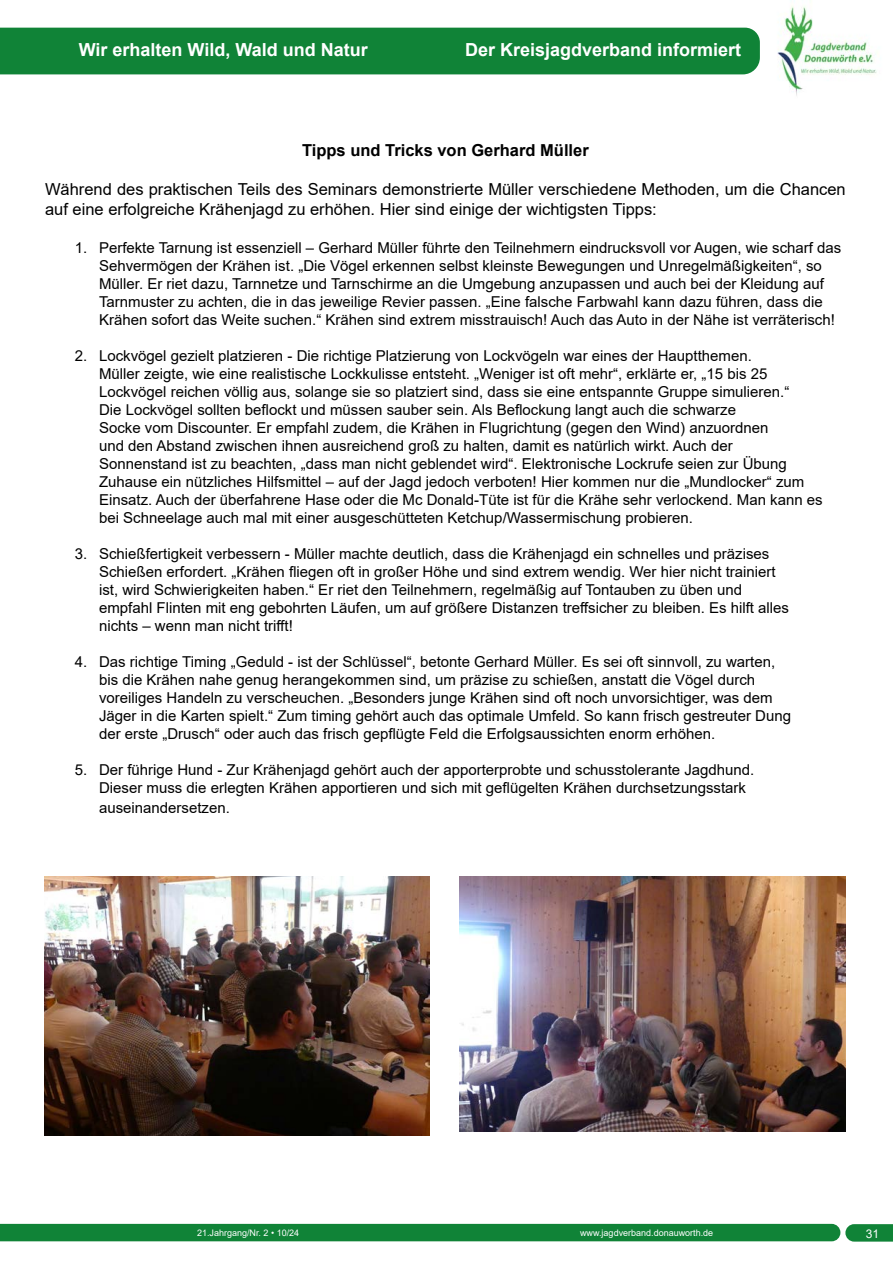
<style>
.page{position:relative;width:893px;height:1263px;background:#fff}
.page>*{position:absolute;margin:0;border:0;box-sizing:border-box;transform-origin:0 0}
.t1{font:700 18px "Arial";color:#fff}
.Text{font:16.5px/19.8px "Arial";color:#000}
.Text-2{font:700 16.5px "Arial";color:#000}
.Text-3{font:15px/18px "Arial";color:#000}
.t2{font:12px "Arial";color:#fff}
.t3{font:9px "Arial";color:#fff}
</style>
<div class="page">
<div style="left:0;top:1224px;width:893px;height:17px;background:#108337"></div>
<div style="left:0;top:28px;width:760px;height:46px;background:#108337"></div>
<img style="left:777px;top:5px;width:100px;height:91px">
<img style="left:460px;top:876px;width:385px;height:256px">
<img style="left:44px;top:876px;width:386px;height:259px">
<p class="t1" style="left:79px;top:37px;width:291px">Wir erhalten Wild, Wald und Natur</p>
<p class="t1" style="left:465px;top:37px;width:278px">Der Kreisjagdverband informiert</p>
<p class="Text-2" style="left:302px;top:138px;width:288px">Tipps und Tricks von Gerhard Müller</p>
<p class="Text" style="left:45px;top:180px;width:802px">Während des praktischen Teils des Seminars demonstrierte Müller verschiedene Methoden, um die Chancen auf eine erfolgreiche Krähenjagd zu erhöhen. Hier sind einige der wichtigsten Tipps:</p>
<p class="Text-3" style="left:75px;top:239px;width:768px;text-align:center">1. Perfekte Tarnung ist essenziell – Gerhard Müller führte den Teilnehmern eindrucksvoll vor Augen, wie scharf das<br>Sehvermögen der Krähen ist. „Die Vögel erkennen selbst kleinste Bewegungen und Unregelmäßigkeiten“, so</p>
<p class="Text-3" style="left:99px;top:275px;width:737px">Müller. Er riet dazu, Tarnnetze und Tarnschirme an die Umgebung anzupassen und auch bei der Kleidung auf<br>Tarnmuster zu achten, die in das jeweilige Revier passen. „Eine falsche Farbwahl kann dazu führen, dass die<br>Krähen sofort das Weite suchen.“ Krähen sind extrem misstrauisch! Auch das Auto in der Nähe ist verräterisch!</p>
<p class="Text-3" style="left:99px;top:347px;width:692px;text-indent:-24px">2. Lockvögel gezielt platzieren - Die richtige Platzierung von Lockvögeln war eines der Hauptthemen.<br>Müller zeigte, wie eine realistische Lockkulisse entsteht. „Weniger ist oft mehr“, erklärte er, „15 bis 25<br>Lockvögel reichen völlig aus, solange sie so platziert sind, dass sie eine entspannte Gruppe simulieren.“</p>
<p class="Text-3" style="left:99px;top:401px;width:638px">Die Lockvögel sollten beflockt und müssen sauber sein. Als Beflockung langt auch die schwarze</p>
<p class="Text-3" style="left:99px;top:419px;width:671px">Socke vom Discounter. Er empfahl zudem, die Krähen in Flugrichtung (gegen den Wind) anzuordnen und den Abstand zwischen ihnen ausreichend groß zu halten, damit es natürlich wirkt. Auch der</p>
<p class="Text-3" style="left:99px;top:455px;width:689px">Sonnenstand ist zu beachten, „dass man nicht geblendet wird“. Elektronische Lockrufe seien zur Übung</p>
<p class="Text-3" style="left:99px;top:473px;width:707px">Zuhause ein nützliches Hilfsmittel – auf der Jagd jedoch verboten! Hier kommen nur die „Mundlocker“ zum</p>
<p class="Text-3" style="left:99px;top:491px;width:725px">Einsatz. Auch der überfahrene Hase oder die Mc Donald-Tüte ist für die Krähe sehr verlockend. Man kann es</p>
<p class="Text-3" style="left:99px;top:509px;width:595px">bei Schneelage auch mal mit einer ausgeschütteten Ketchup/Wassermischung probieren.</p>
<p class="Text-3" style="left:75px;top:545px;width:696px">3. Schießfertigkeit verbessern - Müller machte deutlich, dass die Krähenjagd ein schnelles und präzises</p>
<p class="Text-3" style="left:99px;top:563px;width:678px">Schießen erfordert. „Krähen fliegen oft in großer Höhe und sind extrem wendig. Wer hier nicht trainiert ist, wird Schwierigkeiten haben.“ Er riet den Teilnehmern, regelmäßig auf Tontauben zu üben und</p>
<p class="Text-3" style="left:99px;top:599px;width:691px">empfahl Flinten mit eng gebohrten Läufen, um auf größere Distanzen treffsicher zu bleiben. Es hilft alles</p>
<p class="Text-3" style="left:99px;top:617px;width:195px">nichts – wenn man nicht trifft!</p>
<p class="Text-3" style="left:75px;top:653px;width:702px;text-align:center">4. Das richtige Timing „Geduld - ist der Schlüssel“, betonte Gerhard Müller. Es sei oft sinnvoll, zu warten, bis die Krähen nahe genug herangekommen sind, um präzise zu schießen, anstatt die Vögel durch</p>
<p class="Text-3" style="left:99px;top:689px;width:693px">voreiliges Handeln zu verscheuchen. „Besonders junge Krähen sind oft noch unvorsichtiger, was dem<br>Jäger in die Karten spielt.“ Zum timing gehört auch das optimale Umfeld. So kann frisch gestreuter Dung</p>
<p class="Text-3" style="left:99px;top:725px;width:618px">der erste „Drusch“ oder auch das frisch gepflügte Feld die Erfolgsaussichten enorm erhöhen.</p>
<p class="Text-3" style="left:75px;top:761px;width:681px">5. Der führige Hund - Zur Krähenjagd gehört auch der apporterprobte und schusstolerante Jagdhund.</p>
<p class="Text-3" style="left:99px;top:779px;width:648px">Dieser muss die erlegten Krähen apportieren und sich mit geflügelten Krähen durchsetzungsstark</p>
<p class="Text-3" style="left:99px;top:798px;width:132px">auseinandersetzen.</p>
<p class="t3" style="left:197px;top:1226px;width:104px">21.Jahrgang/Nr. 2 • 10/24</p>
<p class="t3" style="left:580px;top:1226px;width:135px">www.jagdverband.donauworth.de</p>
<p class="t2" style="left:866px;top:1225px;width:15px">31</p>
</div>
